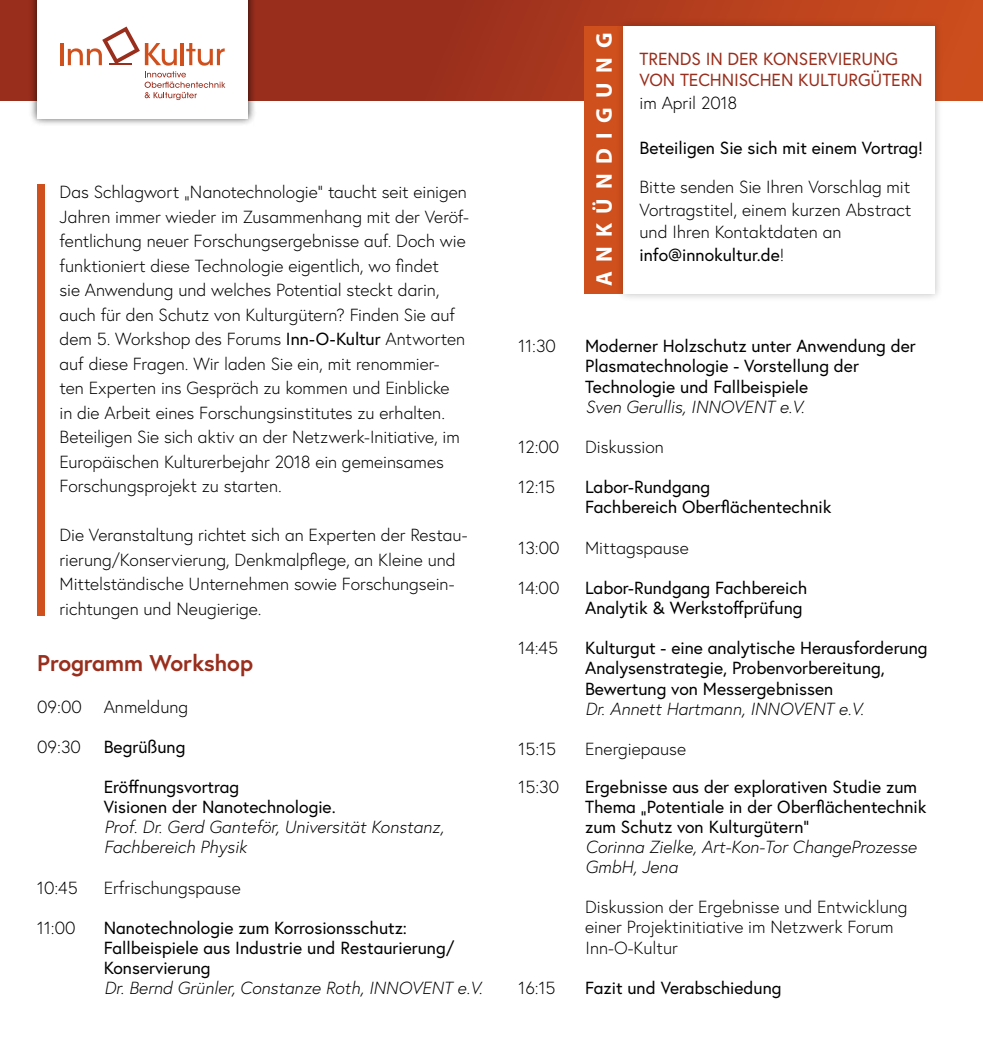
<style>
.page{position:relative;width:983px;height:1042px;background:#fff}
.page>*{position:absolute;margin:0;border:0;box-sizing:border-box;transform-origin:0 0}
.t1{font:700 22.75px "Europa";letter-spacing:-.005em;color:#992e1d}
.t2{font:700 22.75px "Myriad Pro";letter-spacing:.41em;color:#fff}
.t3{font:300 17.5px/24.5px "Europa";color:#000}
.t4{font:17.5px/20.1px "Europa";color:#000}
.t5{font:italic 300 17.5px/20.1px "Europa";color:#000}
.t6{font:17.5px/21px "Europa";letter-spacing:-.005em;color:#992e1d}
.s1{font-weight:400}
</style>
<div class="page">
<svg style="left:0;top:0;width:982px;height:100px;background:#a4351d"></svg>
<div style="left:583px;top:27px;width:40px;height:267px;background:#cf4f1d"></div>
<div style="left:615px;top:18px;width:327px;height:284px;background:#000;opacity:.25"></div>
<div style="left:623px;top:27px;width:311px;height:267px;background:#fff"></div>
<div style="left:37px;top:184px;width:8px;height:432px;background:#cf4f1d"></div>
<div style="left:29px;top:0;width:228px;height:126px;background:#000;opacity:.75"></div>
<div style="left:37px;top:0;width:211px;height:118px;background:#fff"></div>
<hr style="left:60px;top:43px;width:4px;height:22px;background:#cf4f1d">
<svg style="left:68px;top:27px;width:157px;height:73px"></svg>
<hr style="left:109px;top:63px;width:22px;height:2px;background:#992e1d">
<p class="t3" style="left:60px;top:179px;width:411px">Das Schlagwort „Nanotechnologie“ taucht seit einigen Jahren immer wieder im Zusammenhang mit der Veröf&shy;fentlichung neuer Forschungsergebnisse auf. Doch wie funktioniert diese Technologie eigentlich, wo findet<br>sie Anwendung und welches Potential steckt darin, auch für den Schutz von Kulturgütern? Finden Sie auf dem 5. Workshop des Forums <span class="s1">Inn-O-Kultur</span> Antworten auf diese Fragen. Wir laden Sie ein, mit renommier-<br>ten Experten ins Gespräch zu kommen und Einblicke<br>in die Arbeit eines Forschungsinstitutes zu erhalten.<br>Beteiligen Sie sich aktiv an der Netzwerk-Initiative, im Europäischen Kulturerbejahr 2018 ein gemeinsames Forschungsprojekt zu starten.</p>
<p class="t3" style="left:60px;top:522px;width:409px">Die Veranstaltung richtet sich an Experten der Restau&shy;rierung/Konservierung, Denkmalpflege, an Kleine und Mittelständische Unternehmen sowie Forschungsein&shy;richtungen und Neugierige.</p>
<h1 class="t1" style="left:37px;top:648px;width:217px">Programm Workshop</h1>
<p class="t3" style="left:37px;top:694px;width:46px">09:00</p>
<p class="t3" style="left:104px;top:694px;width:86px">Anmeldung</p>
<p class="t3" style="left:37px;top:734px;width:45px">09:30</p>
<p class="t4" style="left:104px;top:736px;width:83px">Begrüßung</p>
<p class="t4" style="left:104px;top:776px;width:233px">Eröffnungsvortrag<br>Visionen der Nanotechnologie.</p>
<p class="t5" style="left:104px;top:817px;width:341px">Prof. Dr. Gerd Ganteför, Universität Konstanz,<br>Fachbereich Physik</p>
<p class="t3" style="left:37px;top:875px;width:42px">10:45</p>
<p class="t3" style="left:104px;top:875px;width:138px">Erfrischungspause</p>
<p class="t3" style="left:37px;top:915px;width:40px">11:00</p>
<p class="t4" style="left:104px;top:917px;width:352px">Nanotechnologie zum Korrosionsschutz:<br>Fallbeispiele aus Industrie und Restaurierung/<br>Konservierung</p>
<p class="t5" style="left:104px;top:978px;width:379px">Dr. Bernd Grünler, Constanze Roth, INNOVENT e.V.</p>
<h1 class="t2" style="left:589px;top:286px;width:255px;rotate:-90deg">ANKÜNDIGUNG</h1>
<p class="t6" style="left:639px;top:48px;width:284px">TRENDS IN DER KONSERVIERUNG<br>VON TECHNISCHEN KULTURGÜTERN</p>
<p class="t3" style="left:639px;top:90px;width:99px">im April 2018</p>
<p class="t4" style="left:639px;top:138px;width:285px">Beteiligen Sie sich mit einem Vortrag!</p>
<p class="t3" style="left:639px;top:175px;width:273px;line-height:22.8px">Bitte senden Sie Ihren Vorschlag mit<br>Vortragstitel, einem kurzen Abstract und Ihren Kontaktdaten an <span class="s1">info@innokultur.de</span>!</p>
<p class="t3" style="left:518px;top:334px;width:39px">11:30</p>
<p class="t4" style="left:585px;top:336px;width:332px">Moderner Holzschutz unter Anwendung der<br>Plasmatechnologie - Vorstellung der<br>Technologie und Fallbeispiele</p>
<p class="t5" style="left:585px;top:396px;width:220px">Sven Gerullis, INNOVENT e.V.</p>
<p class="t3" style="left:518px;top:434px;width:42px">12:00</p>
<p class="t3" style="left:585px;top:434px;width:80px">Diskussion</p>
<p class="t3" style="left:518px;top:475px;width:38px">12:15</p>
<p class="t4" style="left:585px;top:477px;width:248px">Labor-Rundgang<br>Fachbereich Oberflächentechnik</p>
<p class="t3" style="left:518px;top:535px;width:42px">13:00</p>
<p class="t3" style="left:585px;top:535px;width:105px">Mittagspause</p>
<p class="t3" style="left:518px;top:575px;width:42px">14:00</p>
<p class="t4" style="left:585px;top:577px;width:224px">Labor-Rundgang Fachbereich<br>Analytik &amp; Werkstoffprüfung</p>
<p class="t3" style="left:518px;top:636px;width:41px">14:45</p>
<p class="t4" style="left:585px;top:638px;width:344px">Kulturgut - eine analytische Herausforderung<br>Analysenstrategie, Probenvorbereitung,<br>Bewertung von Messergebnissen</p>
<p class="t5" style="left:585px;top:698px;width:280px">Dr. Annett Hartmann, INNOVENT e.V.</p>
<p class="t3" style="left:518px;top:736px;width:39px">15:15</p>
<p class="t3" style="left:585px;top:736px;width:102px">Energiepause</p>
<p class="t3" style="left:518px;top:774px;width:42px">15:30</p>
<p class="t4" style="left:585px;top:776px;width:343px">Ergebnisse aus der explorativen Studie zum<br>Thema „Potentiale in der Oberflächentechnik zum Schutz von Kulturgütern“</p>
<p class="t5" style="left:585px;top:836px;width:333px">Corinna Zielke, Art-Kon-Tor ChangeProzesse<br>GmbH, Jena</p>
<p class="t3" style="left:585px;top:897px;width:324px;line-height:20.1px">Diskussion der Ergebnisse und Entwicklung einer Projektinitiative im Netzwerk Forum<br>Inn-O-Kultur</p>
<p class="t3" style="left:518px;top:975px;width:39px">16:15</p>
<p class="t4" style="left:585px;top:977px;width:198px">Fazit und Verabschiedung</p>
</div>
